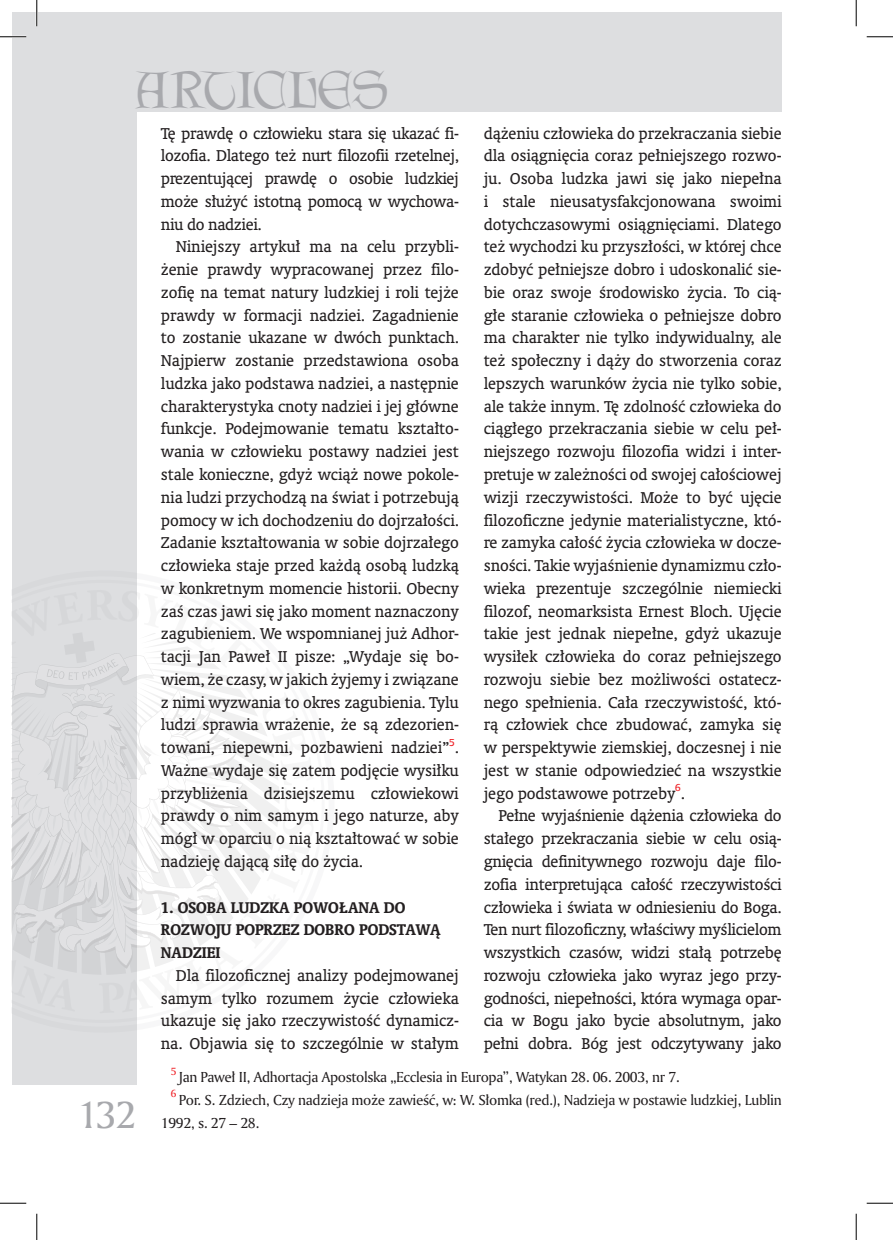
<style>
.page{position:relative;width:893px;height:1240px;background:#fff}
.page>*{position:absolute;margin:0;border:0;box-sizing:border-box;transform-origin:0 0}
.art-TEKST{font:46.55px "Lettergical PL";color:#a8a9ad}
.pagina-strony{font:36.75px "Amerigo PL";color:#a8a9ad}
.Normalny{font:15.75px/22.8px "Oranda PL";letter-spacing:-.01em;color:#231f20;text-align:justify}
.Normalny-2{font:700 15.75px/22.8px "Oranda PL";color:#231f20}
.art-przypis{font:14px/22.8px "Amerigo PL";letter-spacing:-.025em;color:#231f20}
.art-przypis-2{font:10.15px "Amerigo PL";color:#ee1d23}
.Normalny-3{font:10.15px "Oranda PL";color:#ee1d23}
</style>
<div class="page">
<div style="left:12px;top:12px;width:124px;height:1071px;background:#dddee0"></div>
<div style="left:12px;top:12px;width:769px;height:99px;background:#dddee0"></div>
<svg style="left:12px;top:589px;width:267px;height:424px"></svg>
<hr style="left:0;top:36px;width:26px;height:2px;background:#fff">
<hr style="left:36px;top:0;width:2px;height:26px;background:#fff">
<svg style="left:0;top:36px;width:26px;height:1px"></svg>
<svg style="left:866px;top:36px;width:26px;height:1px"></svg>
<svg style="left:0;top:1202px;width:26px;height:1px"></svg>
<svg style="left:866px;top:1202px;width:26px;height:1px"></svg>
<svg style="left:36px;top:0;width:1px;height:26px"></svg>
<svg style="left:36px;top:1213px;width:1px;height:26px"></svg>
<svg style="left:855px;top:0;width:1px;height:26px"></svg>
<svg style="left:855px;top:1213px;width:1px;height:26px"></svg>
<p class="art-TEKST" style="left:136px;top:61px;width:254px">ARTICLES</p>
<p class="Normalny" style="left:161px;top:121px;width:299px">Tę prawdę o człowieku stara się ukazać fi&shy;lozofia. Dlatego też nurt filozofii rzetelnej, prezentującej prawdę o osobie ludzkiej może służyć istotną pomocą w wychowa&shy;niu do nadziei.</p>
<p class="Normalny" style="left:161px;top:235px;width:299px;text-indent:15px">Niniejszy artykuł ma na celu przybli&shy;żenie prawdy wypracowanej przez filo&shy;zofię na temat natury ludzkiej i roli tejże prawdy w formacji nadziei. Zagadnienie to zostanie ukazane w dwóch punktach.<br>Najpierw zostanie przedstawiona osoba ludzka jako podstawa nadziei, a następnie charakterystyka cnoty nadziei i jej główne funkcje. Podejmowanie tematu kształto&shy;wania w człowieku postawy nadziei jest stale konieczne, gdyż wciąż nowe pokole&shy;nia ludzi przychodzą na świat i potrzebują pomocy w ich dochodzeniu do dojrzałości.<br>Zadanie kształtowania w sobie dojrzałego człowieka staje przed każdą osobą ludzką w konkretnym momencie historii. Obecny zaś czas jawi się jako moment naznaczony zagubieniem. We wspomnianej już Adhor&shy;tacji Jan Paweł II pisze: „Wydaje się bo&shy;wiem, że czasy, w jakich żyjemy i związane z nimi wyzwania to okres zagubienia. Tylu ludzi sprawia wrażenie, że są zdezorien&shy;towani, niepewni, pozbawieni nadziei” .</p>
<p class="Normalny-3" style="left:449px;top:735px;width:7px">5</p>
<p class="Normalny" style="left:161px;top:758px;width:299px">Ważne wydaje się zatem podjęcie wysiłku przybliżenia dzisiejszemu człowiekowi prawdy o nim samym i jego naturze, aby mógł w oparciu o nią kształtować w sobie nadzieję dającą siłę do życia.</p>
<p class="Normalny-2" style="left:161px;top:895px;width:281px">1. OSOBA LUDZKA POWOŁANA DO<br>ROZWOJU POPRZEZ DOBRO PODSTAWĄ<br>NADZIEI</p>
<p class="Normalny" style="left:161px;top:963px;width:299px;text-indent:15px">Dla filozoficznej analizy podejmowanej samym tylko rozumem życie człowieka ukazuje się jako rzeczywistość dynamicz&shy;na. Objawia się to szczególnie w stałym</p>
<p class="Normalny" style="left:483px;top:121px;width:299px">dążeniu człowieka do przekraczania siebie dla osiągnięcia coraz pełniejszego rozwo&shy;ju. Osoba ludzka jawi się jako niepełna i stale nieusatysfakcjonowana swoimi dotychczasowymi osiągnięciami. Dlatego też wychodzi ku przyszłości, w której chce zdobyć pełniejsze dobro i udoskonalić sie&shy;bie oraz swoje środowisko życia. To cią&shy;głe staranie człowieka o pełniejsze dobro ma charakter nie tylko indywidualny, ale też społeczny i dąży do stworzenia coraz lepszych warunków życia nie tylko sobie, ale także innym. Tę zdolność człowieka do ciągłego przekraczania siebie w celu peł&shy;niejszego rozwoju filozofia widzi i inter&shy;pretuje w zależności od swojej całościowej wizji rzeczywistości. Może to być ujęcie filozoficzne jedynie materialistyczne, któ&shy;re zamyka całość życia człowieka w docze&shy;sności. Takie wyjaśnienie dynamizmu czło&shy;wieka prezentuje szczególnie niemiecki filozof, neomarksista Ernest Bloch. Ujęcie takie jest jednak niepełne, gdyż ukazuje wysiłek człowieka do coraz pełniejszego rozwoju siebie bez możliwości ostatecz&shy;nego spełnienia. Cała rzeczywistość, któ&shy;rą człowiek chce zbudować, zamyka się w perspektywie ziemskiej, doczesnej i nie jest w stanie odpowiedzieć na wszystkie jego podstawowe potrzeby .</p>
<p class="Normalny-3" style="left:675px;top:781px;width:7px">6</p>
<p class="Normalny" style="left:483px;top:804px;width:299px;text-indent:15px">Pełne wyjaśnienie dążenia człowieka do stałego przekraczania siebie w celu osią&shy;gnięcia definitywnego rozwoju daje filo&shy;zofia interpretująca całość rzeczywistości człowieka i świata w odniesieniu do Boga.<br>Ten nurt filozoficzny, właściwy myślicielom wszystkich czasów, widzi stałą potrzebę rozwoju człowieka jako wyraz jego przy&shy;godności, niepełności, która wymaga opar&shy;cia w Bogu jako bycie absolutnym, jako pełni dobra. Bóg jest odczytywany jako</p>
<p class="pagina-strony" style="left:77px;top:1089px;width:60px">132</p>
<p class="art-przypis-2" style="left:171px;top:1064px;width:7px">5</p>
<p class="art-przypis" style="left:179px;top:1065px;width:502px">Jan Paweł II, Adhortacja Apostolska „Ecclesia in Europa”, Watykan 28. 06. 2003, nr 7.</p>
<p class="art-przypis-2" style="left:171px;top:1086px;width:7px">6</p>
<p class="art-przypis" style="left:161px;top:1088px;width:622px;text-indent:18px">Por. S. Zdziech, Czy nadzieja może zawieść, w: W. Słomka (red.), Nadzieja w postawie ludzkiej, Lublin<br>1992, s. 27 – 28.</p>
</div>
